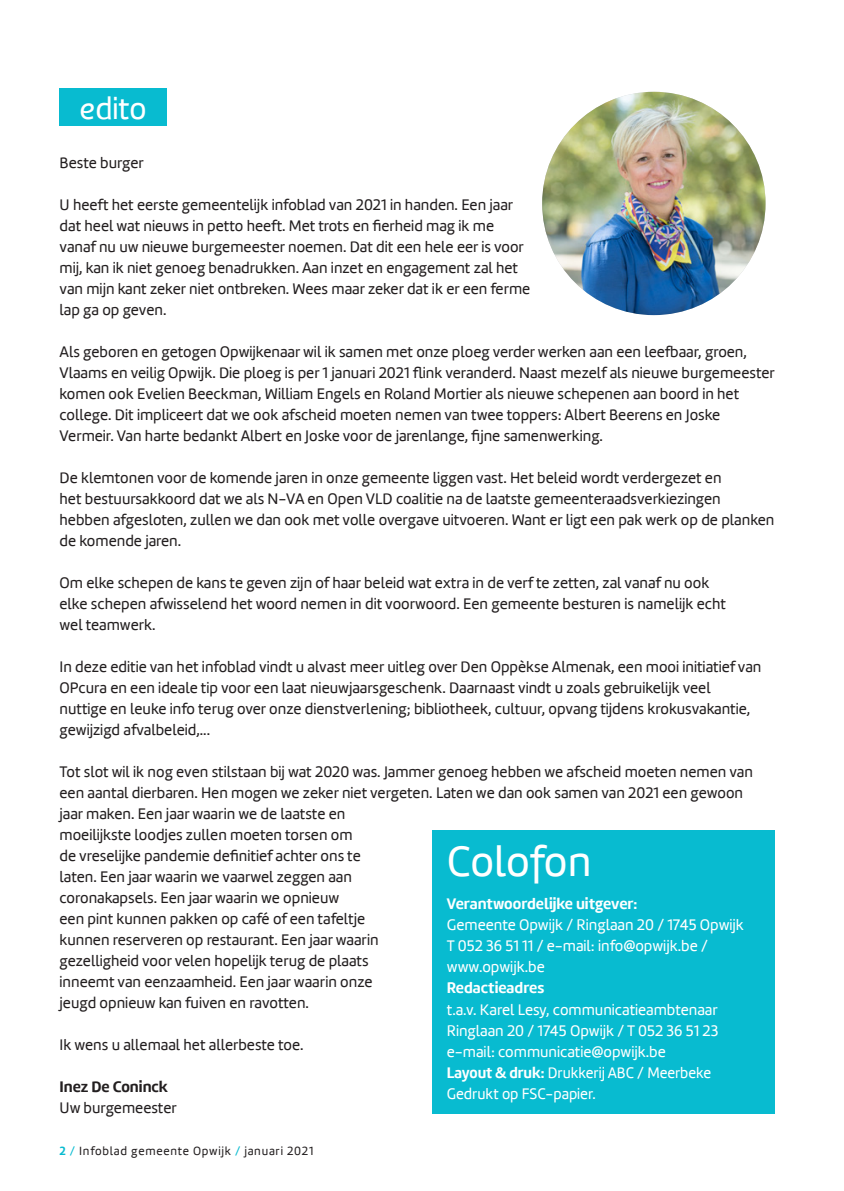
<style>
.page{position:relative;width:844px;height:1191px;background:#fff}
.page>*{position:absolute;margin:0;border:0;box-sizing:border-box;transform-origin:0 0}
.t1{font:43.75px "Marine UP";letter-spacing:-.005em;color:#fff}
.t2{font:31.5px "Marine UP";color:#fff}
.Lopende_tekst{font:15.75px/21px "Marine";color:#231f20}
.t3{font:15.75px/21px "Marine";color:#fff}
.t4{font:12.25px "Marine";letter-spacing:.06em;color:#231f20}
.s1{font-weight:700}
.s2{font-weight:700;color:#08bbd0}
.s3{color:#08bbd0}
</style>
<div class="page">
<div style="left:432px;top:830px;width:342px;height:283px;background:#08bbd0"></div>
<div style="left:60px;top:89px;width:106px;height:37px;background:#08bbd0"></div>
<img style="left:542px;top:92px;width:223px;height:223px;border-radius:112px">
<p class="t2" style="left:80px;top:88px;width:68px">edito</p>
<p class="Lopende_tekst" style="left:60px;top:152px;width:86px">Beste burger</p>
<p class="Lopende_tekst" style="left:60px;top:194px;width:472px">U heeft het eerste gemeentelijk infoblad van 2021 in handen. Een jaar dat heel wat nieuws in petto heeft. Met trots en fierheid mag ik me vanaf nu uw nieuwe burgemeester noemen. Dat dit een hele eer is voor mij, kan ik niet genoeg benadrukken. Aan inzet en engagement zal het van mijn kant zeker niet ontbreken. Wees maar zeker dat ik er een ferme lap ga op geven.</p>
<p class="Lopende_tekst" style="left:60px;top:341px;width:716px">Als geboren en getogen Opwijkenaar wil ik samen met onze ploeg verder werken aan een leefbaar, groen, Vlaams en veilig Opwijk. Die ploeg is per 1 januari 2021 flink veranderd. Naast mezelf als nieuwe burgemeester komen ook Evelien Beeckman, William Engels en Roland Mortier als nieuwe schepenen aan boord in het college. Dit impliceert dat we ook afscheid moeten nemen van twee toppers: Albert Beerens en Joske Vermeir. Van harte bedankt Albert en Joske voor de jarenlange, fijne samenwerking.</p>
<p class="Lopende_tekst" style="left:60px;top:467px;width:716px">De klemtonen voor de komende jaren in onze gemeente liggen vast. Het beleid wordt verdergezet en<br>het bestuursakkoord dat we als N-VA en Open VLD coalitie na de laatste gemeenteraadsverkiezingen hebben afgesloten, zullen we dan ook met volle overgave uitvoeren. Want er ligt een pak werk op de planken de komende jaren.</p>
<p class="Lopende_tekst" style="left:60px;top:572px;width:668px">Om elke schepen de kans te geven zijn of haar beleid wat extra in de verf te zetten, zal vanaf nu ook elke schepen afwisselend het woord nemen in dit voorwoord. Een gemeente besturen is namelijk echt wel teamwerk.</p>
<p class="Lopende_tekst" style="left:60px;top:656px;width:703px">In deze editie van het infoblad vindt u alvast meer uitleg over Den Oppèkse Almenak, een mooi initiatief van OPcura en een ideale tip voor een laat nieuwjaarsgeschenk. Daarnaast vindt u zoals gebruikelijk veel nuttige en leuke info terug over onze dienstverlening; bibliotheek, cultuur, opvang tijdens krokusvakantie, gewijzigd afvalbeleid,...</p>
<p class="Lopende_tekst" style="left:60px;top:761px;width:694px">Tot slot wil ik nog even stilstaan bij wat 2020 was. Jammer genoeg hebben we afscheid moeten nemen van een aantal dierbaren. Hen mogen we zeker niet vergeten. Laten we dan ook samen van 2021 een gewoon jaar maken. Een jaar waarin we de laatste en<br>moeilijkste loodjes zullen moeten torsen om<br>de vreselijke pandemie definitief achter ons te<br>laten. Een jaar waarin we vaarwel zeggen aan<br>coronakapsels. Een jaar waarin we opnieuw<br>een pint kunnen pakken op café of een tafeltje<br>kunnen reserveren op restaurant. Een jaar waarin<br>gezelligheid voor velen hopelijk terug de plaats<br>inneemt van eenzaamheid. Een jaar waarin onze<br>jeugd opnieuw kan fuiven en ravotten.</p>
<p class="Lopende_tekst" style="left:60px;top:1034px;width:245px">Ik wens u allemaal het allerbeste toe.</p>
<p class="Lopende_tekst" style="left:60px;top:1076px;width:119px"><span class="s1">Inez De Coninck<br></span>Uw burgemeester</p>
<p class="t1" style="left:446px;top:834px;width:146px">Colofon</p>
<p class="t3" style="left:446px;top:893px;width:298px"><span class="s1">Verantwoordelijke uitgever:<br></span>Gemeente Opwijk / Ringlaan 20 / 1745 Opwijk<br>T 052 36 51 11 / e-mail: info@opwijk.be / www.opwijk.be<br><span class="s1">Redactieadres<br></span>t.a.v. Karel Lesy, communicatieambtenaar<br>Ringlaan 20 / 1745 Opwijk / T 052 36 51 23 e-mail: communicatie@opwijk.be<br><span class="s1">Layout &amp; druk:</span> Drukkerij ABC / Meerbeke<br>Gedrukt op FSC-papier.</p>
<p class="t4" style="left:60px;top:1143px;width:255px"><span class="s2">2</span> <span class="s3">/</span> Infoblad gemeente Opwijk <span class="s3">/</span> januari 2021</p>
</div>
